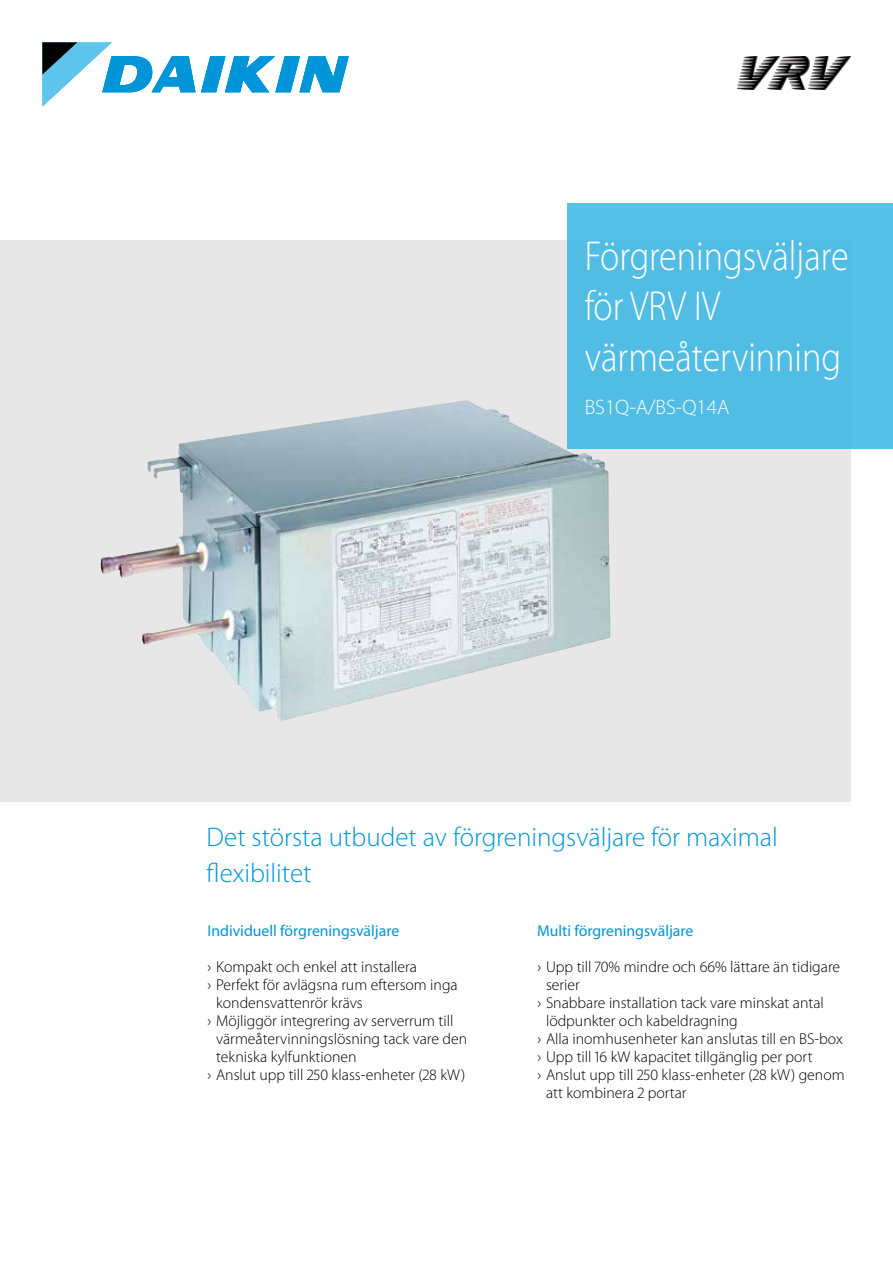
<style>
.page{position:relative;width:893px;height:1263px;background:#fff}
.page>*{position:absolute;margin:0;border:0;box-sizing:border-box;transform-origin:0 0}
.t1{font:300 42px/50.4px "Myriad Pro";color:#fff;scale:.86 1}
.t2{font:300 27px/36px "Myriad Pro";color:#0095d8}
.t3{font:300 21px "Myriad Pro";color:#fff}
.t4{font:300 15.75px "Myriad Pro";color:#000}
.t5{font:15.75px "Myriad Pro";color:#0095d8}
</style>
<div class="page">
<svg style="left:43px;top:43px;width:306px;height:63px"></svg>
<svg style="left:0;top:241px;width:850px;height:561px;background:#e0e2e4"></svg>
<img style="left:137px;top:401px;width:324px;height:151px">
<img style="left:737px;top:57px;width:113px;height:33px">
<div style="left:568px;top:203px;width:325px;height:245px;background:#51bde4"></div>
<h1 class="t1" style="left:585px;top:232px;width:308px">Förgreningsväljare för VRV IV värmeåtervinning</h1>
<h3 class="t3" style="left:585px;top:395px;width:146px">BS1Q-A/BS-Q14A</h3>
<h2 class="t2" style="left:207px;top:819px;width:573px">Det största utbudet av förgreningsväljare för maximal flexibilitet</h2>
<p class="t5" style="left:207px;top:921px;width:193px">Individuell förgreningsväljare</p>
<p class="t5" style="left:537px;top:921px;width:158px">Multi förgreningsväljare</p>
<p class="t4" style="left:207px;top:958px;width:211px">› Kompakt och enkel att installera</p>
<p class="t4" style="left:207px;top:976px;width:252px">› Perfekt för avlägsna rum eftersom inga</p>
<p class="t4" style="left:216px;top:994px;width:148px">kondensvattenrör krävs</p>
<p class="t4" style="left:207px;top:1012px;width:247px">› Möjliggör integrering av serverrum till</p>
<p class="t4" style="left:216px;top:1030px;width:253px">värmeåtervinningslösning tack vare den</p>
<p class="t4" style="left:216px;top:1048px;width:142px">tekniska kylfunktionen</p>
<p class="t4" style="left:207px;top:1066px;width:259px">› Anslut upp till 250 klass-enheter (28 kW)</p>
<p class="t4" style="left:537px;top:958px;width:304px">› Upp till 70% mindre och 66% lättare än tidigare</p>
<p class="t4" style="left:546px;top:976px;width:35px">serier</p>
<p class="t4" style="left:537px;top:994px;width:288px">› Snabbare installation tack vare minskat antal</p>
<p class="t4" style="left:546px;top:1012px;width:193px">lödpunkter och kabeldragning</p>
<p class="t4" style="left:537px;top:1030px;width:307px">› Alla inomhusenheter kan anslutas till en BS-box</p>
<p class="t4" style="left:537px;top:1048px;width:277px">› Upp till 16 kW kapacitet tillgänglig per port</p>
<p class="t4" style="left:537px;top:1066px;width:309px">› Anslut upp till 250 klass-enheter (28 kW) genom</p>
<p class="t4" style="left:546px;top:1084px;width:142px">att kombinera 2 portar</p>
</div>
